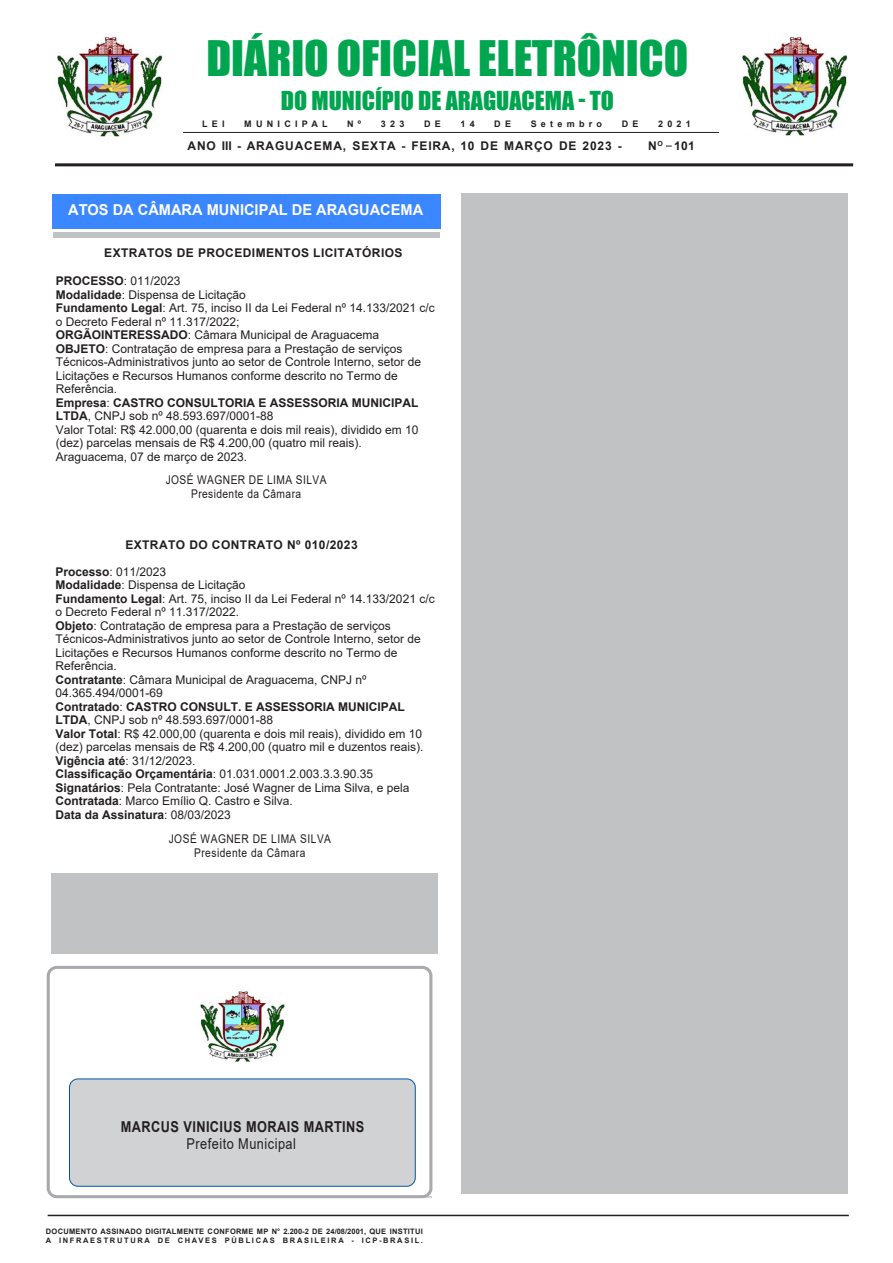
<style>
.page{position:relative;width:893px;height:1263px;background:#fff}
.page>*{position:absolute;margin:0;border:0;box-sizing:border-box;transform-origin:0 0}
.t1{font:45px "Impact";color:#00a54f}
.t2{font:24px "Impact";color:#00a54f}
.t3{font:700 15px "Arial";color:#fff}
.t4{font:700 15px "Arial";letter-spacing:.035em;color:#231f20;scale:.85 1}
.t5{font:15px "Arial";letter-spacing:.04em;color:#231f20;scale:.85 1}
.t6{font:12px/13.5px "Arial";color:#231f20}
.t7{font:700 12px "Arial";letter-spacing:.035em;color:#231f20}
.t8{font:700 12px "Arial";letter-spacing:.07em;color:#231f20}
.t9{font:12px/14.4px "Arial";letter-spacing:.04em;color:#231f20;text-align:center;scale:.85 1}
.t10{font:12px/14.4px "Arial";letter-spacing:.045em;color:#231f20;text-align:center;scale:.85 1}
.NOME{font:700 9px "Arial";letter-spacing:.475em;color:#231f20}
.t11{font:700 7.5px "Arial";letter-spacing:.04em;color:#231f20}
.t12{font:700 7.5px "Arial";letter-spacing:.225em;color:#231f20}
.s1{font-style:inherit}
.s2{font-weight:700}
</style>
<div class="page">
<hr style="left:48px;top:1215px;width:801px;height:1px;background:#231f20">
<hr style="left:55px;top:163px;width:798px;height:3px;background:#231f20">
<hr style="left:183px;top:132px;width:536px;height:1px;background:#231f20">
<hr style="left:53px;top:1197px;width:379px;height:1px;background:#d1d2d4">
<div style="left:47px;top:966px;width:385px;height:232px;border:3px solid #a8a9ad;border-radius:9px"></div>
<div style="left:70px;top:1079px;width:345px;height:107px;background:#d1d2d4;border-radius:9px"></div>
<div style="left:69px;top:1079px;width:346px;height:107px;border:1px solid #0057a8;border-radius:9px"></div>
<img style="left:200px;top:991px;width:85px;height:70px">
<img style="left:742px;top:37px;width:106px;height:99px">
<img style="left:57px;top:37px;width:106px;height:100px">
<div style="left:52px;top:194px;width:388px;height:35px;background:#3a87ff"></div>
<div style="left:53px;top:232px;width:386px;height:5px;background:#c1c2c4"></div>
<div style="left:52px;top:873px;width:386px;height:81px;background:#c1c2c4"></div>
<div style="left:461px;top:193px;width:386px;height:1001px;background:#c1c2c4"></div>
<p class="t1" style="left:206px;top:23px;width:483px">DIÁRIO OFICIAL ELETRÔNICO</p>
<p class="t2" style="left:281px;top:82px;width:335px">DO MUNICÍPIO DE ARAGUACEMA - TO</p>
<p class="NOME" style="left:202px;top:117px;width:24px">LEI</p>
<p class="NOME" style="left:244px;top:117px;width:85px">MUNICIPAL</p>
<p class="NOME" style="left:347px;top:117px;width:16px">N º</p>
<p class="NOME" style="left:381px;top:117px;width:25px">323</p>
<p class="NOME" style="left:424px;top:117px;width:18px">D E</p>
<p class="NOME" style="left:460px;top:117px;width:16px">1 4</p>
<p class="NOME" style="left:494px;top:117px;width:18px">D E</p>
<p class="NOME" style="left:531px;top:117px;width:73px">Setembro</p>
<p class="NOME" style="left:622px;top:117px;width:18px">D E</p>
<p class="NOME" style="left:658px;top:117px;width:34px">2021</p>
<p class="t8" style="left:188px;top:137px;width:436px">ANO II<span class="s1">I</span> - ARAGUACEMA, <span class="s1">SEXTA</span> - FEIRA, <span class="s1">10</span> DE <span class="s1">MARÇO</span> DE 202<span class="s1">3</span> -</p>
<p class="t7" style="left:648px;top:137px;width:48px"><span class="s1">N</span><sup>O</sup> 101</p>
<p class="t3" style="left:68px;top:200px;width:357px">ATOS DA CÂMARA MUNICIPAL DE ARAGUACEMA</p>
<p class="t7" style="left:104px;top:245px;width:300px">EXTRATOS DE PROCEDIMENTOS LICITATÓRIOS</p>
<p class="t6" style="left:56px;top:274px;width:381px"><span class="s2">PROCESSO</span>: 011/2023<br><span class="s2">Modalidade</span>: Dispensa de Licitação<br><span class="s2">Fundamento Legal</span>: Art. 75, inciso II da Lei Federal nº 14.133/2021 c/c o Decreto Federal nº 11.317/2022;<br><span class="s2">ORGÃOINTERESSADO</span>: Câmara Municipal de Araguacema<br><span class="s2">OBJETO</span>: Contratação de empresa para a Prestação de serviços Técnicos-Administrativos junto ao setor de Controle Interno, setor de Licitações e Recursos Humanos conforme descrito no Termo de Referência.<br><span class="s2">Empresa</span>: <span class="s2">CASTRO CONSULTORIA E ASSESSORIA MUNICIPAL LTDA</span>, CNPJ sob nº 48.593.697/0001-88<br>Valor Total: R$ 42.000,00 (quarenta e dois mil reais), dividido em 10 (dez) parcelas mensais de R$ 4.200,00 (quatro mil reais).<br>Araguacema, 07 de março de 2023.</p>
<p class="t9" style="left:166px;top:472px;width:191px">JOSÉ WAGNER DE LIMA SILVA<br>Presidente da Câmara</p>
<p class="t7" style="left:125px;top:536px;width:234px">EXTRATO DO CONTRATO Nº 010/2023</p>
<p class="t6" style="left:55px;top:565px;width:381px"><span class="s2">Processo</span>: 011/2023<br><span class="s2">Modalidade</span>: Dispensa de Licitação<br><span class="s2">Fundamento Legal</span>: Art. 75, inciso II da Lei Federal nº 14.133/2021 c/c o Decreto Federal nº 11.317/2022.<br><span class="s2">Objeto</span>: Contratação de empresa para a Prestação de serviços Técnicos-Administrativos junto ao setor de Controle Interno, setor de Licitações e Recursos Humanos conforme descrito no Termo de Referência.<br><span class="s2">Contratante</span>: Câmara Municipal de Araguacema, CNPJ nº 04.365.494/0001-69<br><span class="s2">Contratado</span>: <span class="s2">CASTRO CONSULT. E ASSESSORIA MUNICIPAL LTDA</span>, CNPJ sob nº 48.593.697/0001-88<br><span class="s2">Valor Total</span>: R$ 42.000,00 (quarenta e dois mil reais), dividido em 10 (dez) parcelas mensais de R$ 4.200,00 (quatro mil e duzentos reais).<br><span class="s2">Vigência até</span>: 31/12/2023.<br><span class="s2">Classificação Orçamentária</span>: 01.031.0001.2.003.3.3.90.35<br><span class="s2">Signatários</span>: Pela Contratante: José Wagner de Lima Silva, e pela <span class="s2">Contratada</span>: Marco Emílio Q. Castro e Silva.<br><span class="s2">Data da Assinatura</span>: 08/03/2023</p>
<p class="t10" style="left:169px;top:831px;width:193px">JOSÉ WAGNER DE LIMA SILVA<br>Presidente da Câmara</p>
<p class="t4" style="left:121px;top:1116px;width:288px">MARCUS VINICIUS MORAIS MARTINS</p>
<p class="t5" style="left:186px;top:1133px;width:130px">Prefeito Municipal</p>
<p class="t11" style="left:46px;top:1226px;width:379px">DOCUMENTO ASSINADO DIGITALMENTE CONFORME MP N° 2.200-2 DE 24/08/2001, QUE INSTITUI</p>
<p class="t12" style="left:46px;top:1235px;width:379px">A INFRAESTRUTURA DE CHAVES PÚBLICAS BRASILEIRA - ICP-BRASIL.</p>
</div>
